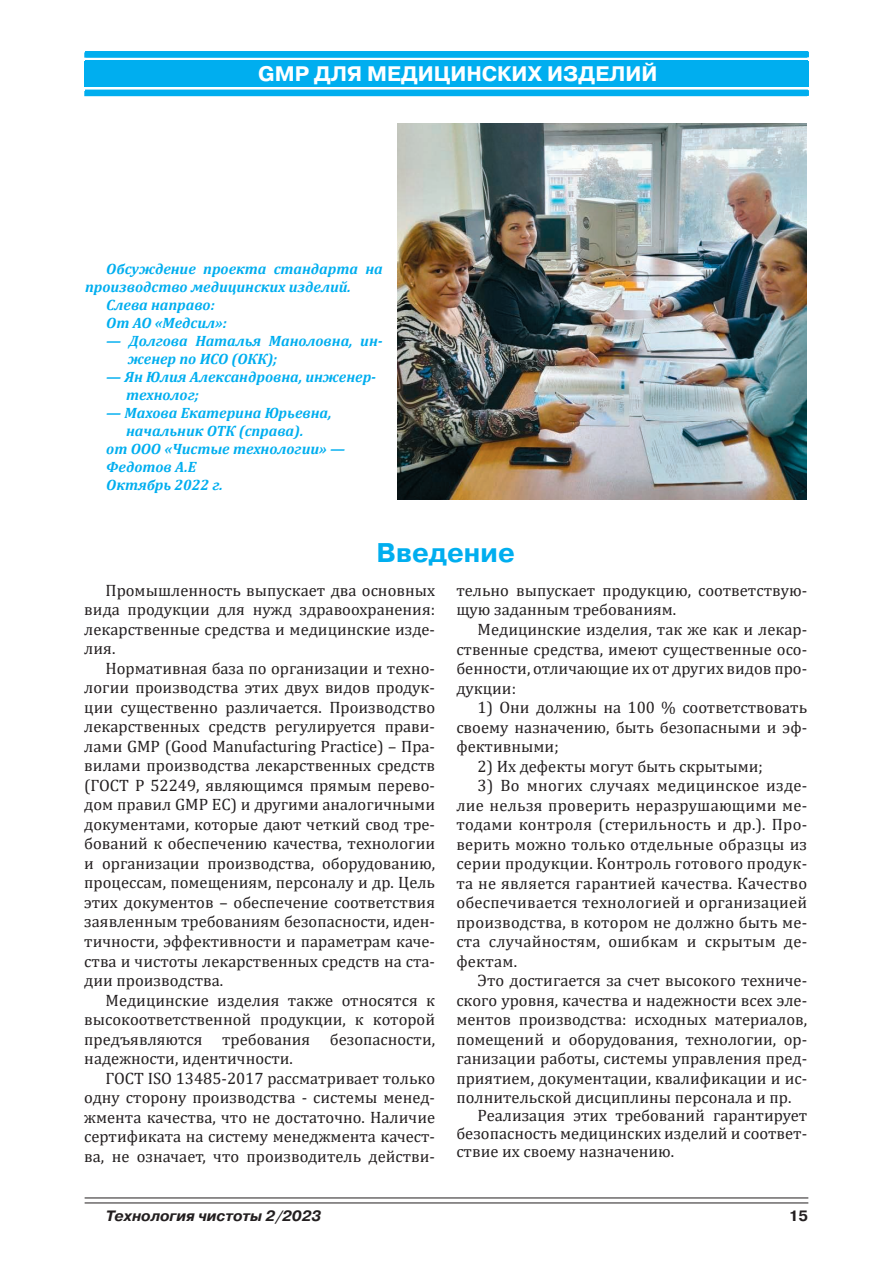
<style>
.page{position:relative;width:893px;height:1263px;background:#fff}
.page>*{position:absolute;margin:0;border:0;box-sizing:border-box;transform-origin:0 0}
.t1{font:700 27px "Pragmatica C";color:#00aeef}
.t2{font:21px "Cambria";color:#fff}
.t3{font:700 21px "Pragmatica C";color:#fff}
.t4{font:16.5px/19.5px "Cambria";color:#231f20;text-align:justify}
.t5{font:italic 700 15px/18px "Cambria";color:#00aeef}
.t6{font:italic 700 15px "Pragmatica C";color:#231f20}
.t7{font:700 15px "Pragmatica C";color:#231f20}
</style>
<div class="page">
<div style="left:85px;top:51px;width:723px;height:5px;background:#00aeef"></div>
<div style="left:85px;top:60px;width:723px;height:26px;background:#00aeef"></div>
<hr style="left:85px;top:1197px;width:723px;height:1px;background:#231f20">
<hr style="left:85px;top:1202px;width:723px;height:1px;background:#231f20">
<div style="left:84px;top:52px;width:723px;height:6px;background:#00aeef"></div>
<div style="left:86px;top:61px;width:723px;height:26px;background:#00aeef"></div>
<div style="left:86px;top:52px;width:723px;height:5px;background:#00aeef"></div>
<div style="left:86px;top:90px;width:723px;height:6px;background:#00aeef"></div>
<img style="left:398px;top:123px;width:409px;height:376px">
<p class="t3" style="left:258px;top:63px;width:401px">GMP ДЛЯ МЕДИЦИНСКИХ ИЗДЕЛИЙ</p>
<p class="t3" style="left:390px;top:62px;width:137px">СТАНДАРТЫ</p>
<p class="t2" style="left:367px;top:62px;width:184px">СТАНДАРТИЗАЦИЯ</p>
<p class="t2" style="left:341px;top:62px;width:235px">ПРЕДУПРЕЖДЕНИЯ FDA</p>
<p class="t2" style="left:382px;top:63px;width:151px">ГЛАВ АЯ ТЕМА</p>
<p class="t5" style="left:106px;top:259px;width:278px">Обсуждение проекта стандарта на</p>
<p class="t5" style="left:85px;top:277px;width:267px">производство медицинских изделий.</p>
<p class="t5" style="left:106px;top:295px;width:110px">Слева направо:</p>
<p class="t5" style="left:106px;top:313px;width:122px">От АО «Медсил»:</p>
<p class="t5" style="left:128px;top:331px;width:256px;text-indent:-22px">— Долгова Наталья Маноловна, ин&shy;женер по ИСО (ОКК);</p>
<p class="t5" style="left:126px;top:367px;width:252px;text-indent:-20px">— Ян Юлия Александровна, инженер&shy;технолог;</p>
<p class="t5" style="left:106px;top:403px;width:227px">— Махова Екатерина Юрьевна,</p>
<p class="t5" style="left:126px;top:421px;width:179px">начальник ОТК (справа).</p>
<p class="t5" style="left:106px;top:439px;width:240px">от ООО «Чистые технологии» —</p>
<p class="t5" style="left:106px;top:457px;width:91px">Федотов А.Е</p>
<p class="t5" style="left:106px;top:475px;width:118px">Октябрь 2022 г.</p>
<h1 class="t1" style="left:377px;top:538px;width:140px">Введение</h1>
<p class="t4" style="left:84px;top:580px;width:352px;text-indent:21px">Промышленность выпускает два основных вида продукции для нужд здравоохранения: лекарственные средства и медицинские изде&shy;лия.</p>
<p class="t4" style="left:84px;top:658px;width:352px;text-indent:21px">Нормативная база по организации и техно&shy;логии производства этих двух видов продук&shy;ции существенно различается. Производство лекарственных средств регулируется прави&shy;лами GMP (Good Manufacturing Practice) – Пра&shy;вилами производства лекарственных средств (ГОСТ Р 52249, являющимся прямым перево&shy;дом правил GMP EC) и другими аналогичными документами, которые дают четкий свод тре&shy;бований к обеспечению качества, технологии и организации производства, оборудованию, процессам, помещениям, персоналу и др. Цель этих документов – обеспечение соответствия заявленным требованиям безопасности, иден&shy;тичности, эффективности и параметрам каче&shy;ства и чистоты лекарственных средств на ста&shy;дии производства.</p>
<p class="t4" style="left:84px;top:990px;width:352px;text-indent:21px">Медицинские изделия также относятся к высокоответственной продукции, к которой предъявляются требования безопасности, надежности, идентичности.</p>
<p class="t4" style="left:84px;top:1068px;width:352px;text-indent:21px">ГОСТ ISO 13485-2017 рассматривает только одну сторону производства - системы менед&shy;жмента качества, что не достаточно. Наличие сертификата на систему менеджмента качест&shy;ва, не означает, что производитель действи-</p>
<p class="t4" style="left:456px;top:580px;width:352px">тельно выпускает продукцию, соответствую&shy;щую заданным требованиям.</p>
<p class="t4" style="left:456px;top:619px;width:352px;text-indent:21px">Медицинские изделия, так же как и лекар&shy;ственные средства, имеют существенные осо&shy;бенности, отличающие их от других видов про&shy;дукции:</p>
<p class="t4" style="left:456px;top:697px;width:352px;text-indent:21px">1) Они должны на 100 % соответствовать своему назначению, быть безопасными и эф&shy;фективными;</p>
<p class="t4" style="left:478px;top:756px;width:287px">2) Их дефекты могут быть скрытыми;</p>
<p class="t4" style="left:456px;top:775px;width:352px;text-indent:21px">3) Во многих случаях медицинское изде&shy;лие нельзя проверить неразрушающими ме&shy;тодами контроля (стерильность и др.). Про&shy;верить можно только отдельные образцы из серии продукции. Контроль готового продук&shy;та не является гарантией качества. Качество обеспечивается технологией и организацией производства, в котором не должно быть ме&shy;ста случайностям, ошибкам и скрытым де&shy;фектам.</p>
<p class="t4" style="left:456px;top:971px;width:352px;text-indent:21px">Это достигается за счет высокого техниче&shy;ского уровня, качества и надежности всех эле&shy;ментов производства: исходных материалов, помещений и оборудования, технологии, ор&shy;ганизации работы, системы управления пред&shy;приятием, документации, квалификации и ис&shy;полнительской дисциплины персонала и пр.</p>
<p class="t4" style="left:456px;top:1106px;width:352px;line-height:18px;text-indent:21px">Реализация этих требований гарантирует безопасность медицинских изделий и соответ&shy;ствие их своему назначению.</p>
<p class="t6" style="left:106px;top:1207px;width:217px">Технология чистоты 2/2023</p>
<p class="t7" style="left:789px;top:1207px;width:21px">15</p>
</div>
